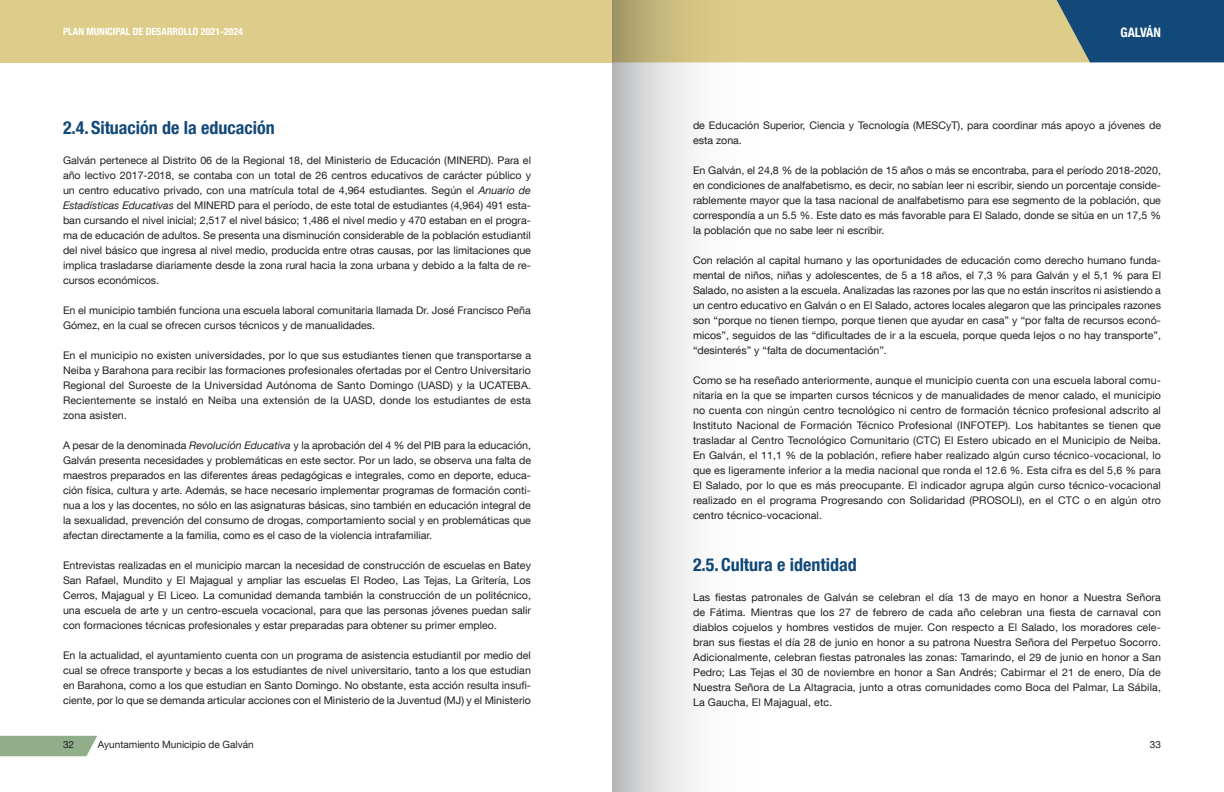
<style>
.page{position:relative;width:1224px;height:792px;background:#fff}
.page>*{position:absolute;margin:0;border:0;box-sizing:border-box;transform-origin:0 0}
.t1{font:700 condensed 18px "Helvetica Neue LT Com";color:#124978}
.t2{font:700 condensed 13px "Helvetica Neue LT Com";color:#fff}
.t3{font:10.5px/15px "Helvetica Neue LT Com";color:#231f20;text-align:justify}
.t4{font:700 condensed 10px "Helvetica Neue LT Com";color:#fff}
.t5{font:10px "Helvetica Neue LT Com";color:#231f20}
.s1{font-style:italic}
</style>
<div class="page">
<div style="left:0;top:736px;width:97px;height:20px;background:#8fae89"></div>
<svg style="left:793px;top:0;width:431px;height:62px"></svg>
<div style="left:0;top:0;width:612px;height:62px;background:#decd8a"></div>
<svg style="left:612px;top:0;width:181px;height:792px"></svg>
<p class="t4" style="left:63px;top:26px;width:182px">PLAN MUNICIPAL DE DESARROLLO 2021-2024</p>
<h1 class="t1" style="left:63px;top:117px;width:213px">2.4.Situación de la educación</h1>
<p class="t3" style="left:63px;top:153px;width:470px">Galván pertenece al Distrito 06 de la Regional 18, del Ministerio de Educación (MINERD). Para el año lectivo 2017-2018, se contaba con un total de 26 centros educativos de carácter público y un centro educativo privado, con una matrícula total de 4,964 estudiantes. Según el <span class="s1">Anuario de Estadísticas Educativas</span> del MINERD para el período, de este total de estudiantes (4,964) 491 esta&shy;ban cursando el nivel inicial; 2,517 el nivel básico; 1,486 el nivel medio y 470 estaban en el progra&shy;ma de educación de adultos. Se presenta una disminución considerable de la población estudiantil del nivel básico que ingresa al nivel medio, producida entre otras causas, por las limitaciones que implica trasladarse diariamente desde la zona rural hacia la zona urbana y debido a la falta de re&shy;cursos económicos.</p>
<p class="t3" style="left:63px;top:303px;width:469px">En el municipio también funciona una escuela laboral comunitaria llamada Dr. José Francisco Peña<br>Gómez, en la cual se ofrecen cursos técnicos y de manualidades.</p>
<p class="t3" style="left:63px;top:348px;width:470px">En el municipio no existen universidades, por lo que sus estudiantes tienen que transportarse a Neiba y Barahona para recibir las formaciones profesionales ofertadas por el Centro Universitario Regional del Suroeste de la Universidad Autónoma de Santo Domingo (UASD) y la UCATEBA.<br>Recientemente se instaló en Neiba una extensión de la UASD, donde los estudiantes de esta zona asisten.</p>
<p class="t3" style="left:63px;top:438px;width:470px">A pesar de la denominada <span class="s1">Revolución Educativa</span> y la aprobación del 4 % del PIB para la educación, Galván presenta necesidades y problemáticas en este sector. Por un lado, se observa una falta de maestros preparados en las diferentes áreas pedagógicas e integrales, como en deporte, educa&shy;ción física, cultura y arte. Además, se hace necesario implementar programas de formación conti&shy;nua a los y las docentes, no sólo en las asignaturas básicas, sino también en educación integral de la sexualidad, prevención del consumo de drogas, comportamiento social y en problemáticas que afectan directamente a la familia, como es el caso de la violencia intrafamiliar.</p>
<p class="t3" style="left:63px;top:558px;width:470px">Entrevistas realizadas en el municipio marcan la necesidad de construcción de escuelas en Batey San Rafael, Mundito y El Majagual y ampliar las escuelas El Rodeo, Las Tejas, La Gritería, Los Cerros, Majagual y El Liceo. La comunidad demanda también la construcción de un politécnico, una escuela de arte y un centro-escuela vocacional, para que las personas jóvenes puedan salir con formaciones técnicas profesionales y estar preparadas para obtener su primer empleo.</p>
<p class="t3" style="left:63px;top:648px;width:470px">En la actualidad, el ayuntamiento cuenta con un programa de asistencia estudiantil por medio del cual se ofrece transporte y becas a los estudiantes de nivel universitario, tanto a los que estudian en Barahona, como a los que estudian en Santo Domingo. No obstante, esta acción resulta insufi&shy;ciente, por lo que se demanda articular acciones con el Ministerio de la Juventud (MJ) y el Ministerio</p>
<p class="t2" style="left:1121px;top:25px;width:42px">GALVÁN</p>
<p class="t3" style="left:693px;top:118px;width:470px">de Educación Superior, Ciencia y Tecnología (MESCyT), para coordinar más apoyo a jóvenes de esta zona.</p>
<p class="t3" style="left:693px;top:163px;width:470px">En Galván, el 24,8 % de la población de 15 años o más se encontraba, para el período 2018-2020, en condiciones de analfabetismo, es decir, no sabían leer ni escribir, siendo un porcentaje conside&shy;rablemente mayor que la tasa nacional de analfabetismo para ese segmento de la población, que correspondía a un 5.5 %. Este dato es más favorable para El Salado, donde se sitúa en un 17,5 % la población que no sabe leer ni escribir.</p>
<p class="t3" style="left:693px;top:253px;width:470px">Con relación al capital humano y las oportunidades de educación como derecho humano funda&shy;mental de niños, niñas y adolescentes, de 5 a 18 años, el 7,3 % para Galván y el 5,1 % para El Salado, no asisten a la escuela. Analizadas las razones por las que no están inscritos ni asistiendo a un centro educativo en Galván o en El Salado, actores locales alegaron que las principales razones son “porque no tienen tiempo, porque tienen que ayudar en casa” y “por falta de recursos econó&shy;micos”, seguidos de las “dificultades de ir a la escuela, porque queda lejos o no hay transporte”, “desinterés” y “falta de documentación”.</p>
<p class="t3" style="left:693px;top:373px;width:470px">Como se ha reseñado anteriormente, aunque el municipio cuenta con una escuela laboral comu&shy;nitaria en la que se imparten cursos técnicos y de manualidades de menor calado, el municipio no cuenta con ningún centro tecnológico ni centro de formación técnico profesional adscrito al Instituto Nacional de Formación Técnico Profesional (INFOTEP). Los habitantes se tienen que trasladar al Centro Tecnológico Comunitario (CTC) El Estero ubicado en el Municipio de Neiba.<br>En Galván, el 11,1 % de la población, refiere haber realizado algún curso técnico-vocacional, lo que es ligeramente inferior a la media nacional que ronda el 12.6 %. Esta cifra es del 5,6 % para El Salado, por lo que es más preocupante. El indicador agrupa algún curso técnico-vocacional realizado en el programa Progresando con Solidaridad (PROSOLI), en el CTC o en algún otro centro técnico-vocacional.</p>
<h1 class="t1" style="left:693px;top:554px;width:165px">2.5.Cultura e identidad</h1>
<p class="t3" style="left:693px;top:590px;width:470px">Las fiestas patronales de Galván se celebran el día 13 de mayo en honor a Nuestra Señora de Fátima. Mientras que los 27 de febrero de cada año celebran una fiesta de carnaval con diablos cojuelos y hombres vestidos de mujer. Con respecto a El Salado, los moradores cele&shy;bran sus fiestas el día 28 de junio en honor a su patrona Nuestra Señora del Perpetuo Socorro.<br>Adicionalmente, celebran fiestas patronales las zonas: Tamarindo, el 29 de junio en honor a San Pedro; Las Tejas el 30 de noviembre en honor a San Andrés; Cabirmar el 21 de enero, Día de Nuestra Señora de La Altagracia, junto a otras comunidades como Boca del Palmar, La Sábila, La Gaucha, El Majagual, etc.</p>
<p class="t5" style="left:98px;top:738px;width:157px">Ayuntamiento Municipio de Galván</p>
<p class="t5" style="left:63px;top:738px;width:13px">32</p>
<p class="t5" style="left:1150px;top:738px;width:13px">33</p>
</div>
